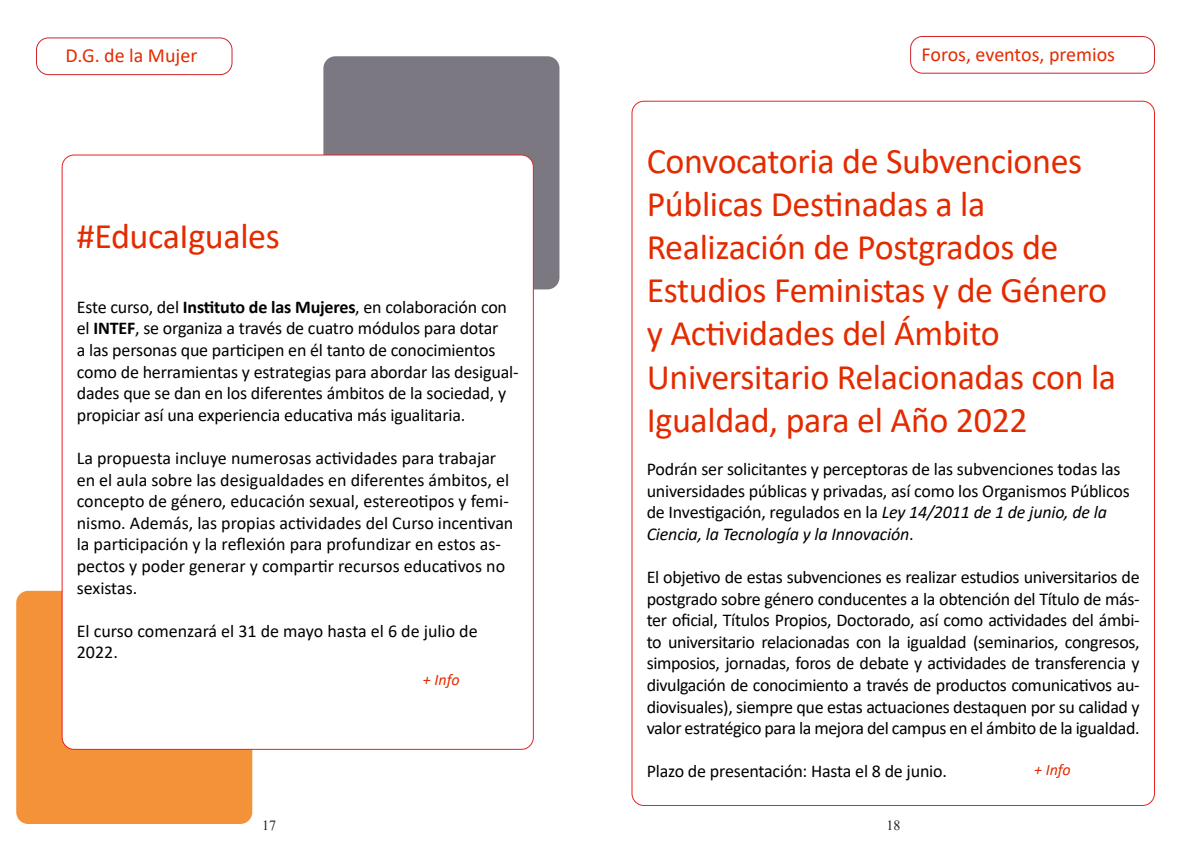
<style>
.page{position:relative;width:1191px;height:842px;background:#fff}
.page>*{position:absolute;margin:0;border:0;box-sizing:border-box;transform-origin:0 0}
.t1{font:36px/43.2px "Calibri";letter-spacing:-.01em;color:#e42b00}
.t2{font:20px "Calibri";color:#e42b00}
.t3{font:18px/21.6px "Calibri";letter-spacing:-.01em;color:#000}
.t4{font:italic 16px "Calibri";color:#e42b00}
.t5{font:14px "Times New Roman";color:#231f20}
.s1{font-weight:700}
.s2{font-style:italic}
</style>
<div class="page">
<div style="left:16px;top:591px;width:236px;height:233px;background:#f39238;border-radius:12px"></div>
<div style="left:323px;top:56px;width:236px;height:233px;background:#7c7881;border-radius:12px"></div>
<div style="left:36px;top:37px;width:196px;height:38px;border:1px solid #d1232a;border-radius:12px"></div>
<div style="left:910px;top:36px;width:245px;height:38px;border:1px solid #d1232a;border-radius:12px"></div>
<div style="left:62px;top:155px;width:471px;height:594px;background:#fff;border-radius:12px"></div>
<p class="t2" style="left:66px;top:41px;width:133px">D.G. de la Mujer</p>
<p class="t2" style="left:921px;top:40px;width:195px">Foros, eventos, premios</p>
<p class="t1" style="left:77px;top:213px;width:205px">#EducaIguales</p>
<p class="t3" style="left:77px;top:296px;width:443px">Este curso, del <span class="s1">Instituto de las Mujeres</span>, en colaboración con el <span class="s1">INTEF</span>, se organiza a través de cuatro módulos para dotar<br>a las personas que participen en él tanto de conocimientos como de herramientas y estrategias para abordar las desigual&shy;dades que se dan en los diferentes ámbitos de la sociedad, y propiciar así una experiencia educativa más igualitaria.</p>
<p class="t3" style="left:77px;top:447px;width:438px">La propuesta incluye numerosas actividades para trabajar en el aula sobre las desigualdades en diferentes ámbitos, el concepto de género, educación sexual, estereotipos y femi&shy;nismo. Además, las propias actividades del Curso incentivan la participación y la reflexión para profundizar en estos as&shy;pectos y poder generar y compartir recursos educativos no sexistas.</p>
<p class="t3" style="left:77px;top:620px;width:402px">El curso comenzará el 31 de mayo hasta el 6 de julio de<br>2022.</p>
<p class="t4" style="left:423px;top:669px;width:38px">+ Info</p>
<p class="t1" style="left:646px;top:138px;width:437px">Convocatoria de Subvenciones</p>
<p class="t1" style="left:646px;top:181px;width:340px">Públicas Destinadas a la</p>
<p class="t1" style="left:646px;top:225px;width:413px">Realización de Postgrados de</p>
<p class="t1" style="left:646px;top:268px;width:462px">Estudios Feministas y de Género</p>
<p class="t1" style="left:646px;top:311px;width:354px">y Actividades del Ámbito</p>
<p class="t1" style="left:646px;top:354px;width:471px">Universitario Relacionadas con la<br>Igualdad, para el Año 2022</p>
<p class="t3" style="left:646px;top:458px;width:484px">Podrán ser solicitantes y perceptoras de las subvenciones todas las universidades públicas y privadas, así como los Organismos Públicos de Investigación, regulados en la <span class="s2">Ley 14/2011 de 1 de junio, de la Ciencia, la Tecnología y la Innovación</span>.</p>
<p class="t3" style="left:646px;top:566px;width:494px;text-align:justify">El objetivo de estas subvenciones es realizar estudios universitarios de postgrado sobre género conducentes a la obtención del Título de más&shy;ter oficial, Títulos Propios, Doctorado, así como actividades del ámbi&shy;to universitario relacionadas con la igualdad (seminarios, congresos, simposios, jornadas, foros de debate y actividades de transferencia y divulgación de conocimiento a través de productos comunicativos au&shy;diovisuales), siempre que estas actuaciones destaquen por su calidad y valor estratégico para la mejora del campus en el ámbito de la igualdad.</p>
<p class="t3" style="left:646px;top:760px;width:302px">Plazo de presentación: Hasta el 8 de junio.</p>
<p class="t4" style="left:1034px;top:758px;width:38px">+ Info</p>
<p class="t5" style="left:262px;top:816px;width:15px">17</p>
<p class="t5" style="left:886px;top:816px;width:15px">18</p>
</div>
